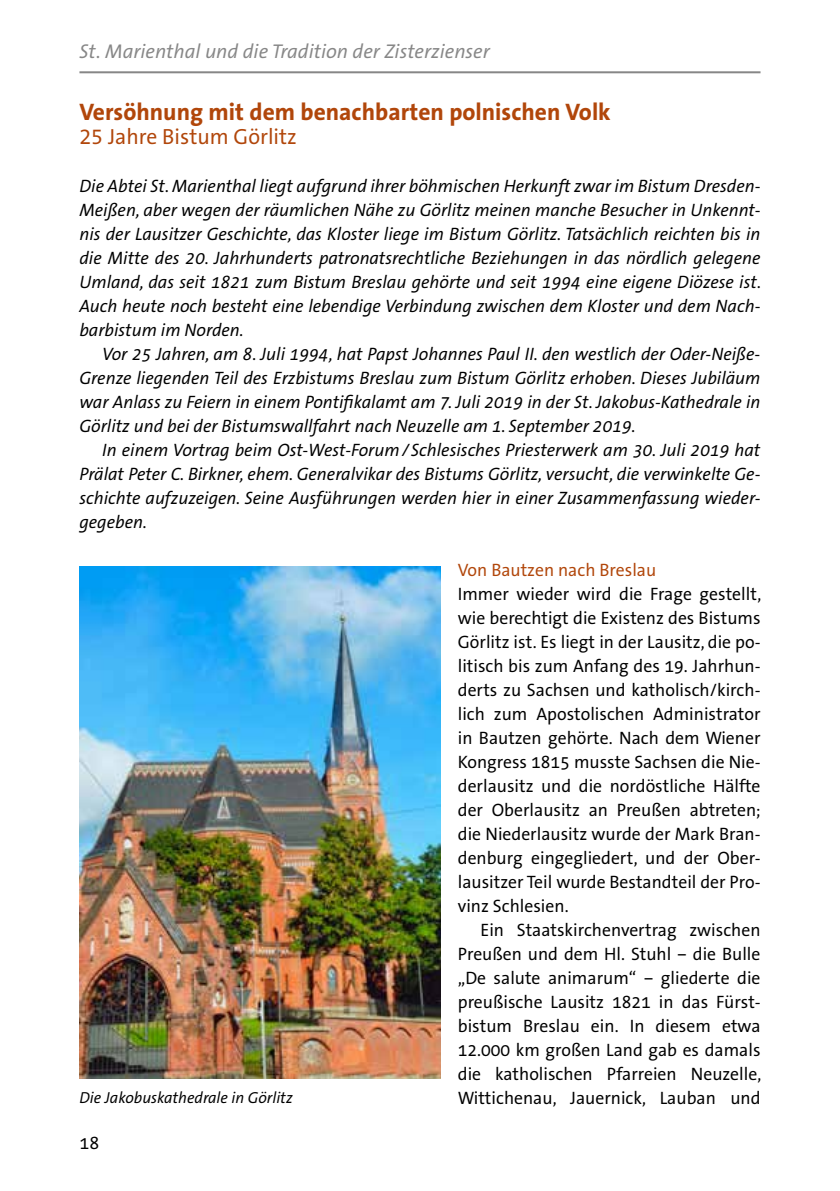
<style>
.page{position:relative;width:840px;height:1191px;background:#fff}
.page>*{position:absolute;margin:0;border:0;box-sizing:border-box;transform-origin:0 0}
.t1{font:700 24px "The Sans Office";color:#b1460a}
.t2{font:22px "The Sans Office LF";color:#b1460a}
.t3{font:italic 20px "The Sans Office";color:#878787}
.t4{font:italic 18px/24px "The Sans Office";color:#000;text-align:justify}
.t5{font:18px/24px "The Sans Office";color:#000;text-align:justify}
.t6{font:18px "The Sans Office LF";color:#b1460a}
.t7{font:italic 16px "The Sans Office";color:#000}
</style>
<div class="page">
<hr style="left:79px;top:71px;width:681px;height:2px;background:#878787">
<img style="left:79px;top:567px;width:361px;height:511px">
<p class="t3" style="left:79px;top:39px;width:411px">St. Marienthal und die Tradition der Zisterzienser</p>
<h1 class="t1" style="left:79px;top:96px;width:532px">Versöhnung mit dem benachbarten polnischen Volk</h1>
<p class="t2" style="left:79px;top:122px;width:219px">25 Jahre Bistum Görlitz</p>
<p class="t4" style="left:79px;top:173px;width:683px">Die Abtei St. Marienthal liegt aufgrund ihrer böhmischen Herkunft zwar im Bistum Dresden-Meißen, aber wegen der räumlichen Nähe zu Görlitz meinen manche Besucher in Unkennt&shy;nis der Lausitzer Geschichte, das Kloster liege im Bistum Görlitz. Tatsächlich reichten bis in die Mitte des 20. Jahrhunderts patronatsrechtliche Beziehungen in das nördlich gelegene Umland, das seit 1821 zum Bistum Breslau gehörte und seit 1994 eine eigene Diözese ist.<br>Auch heute noch besteht eine lebendige Verbindung zwischen dem Kloster und dem Nach&shy;barbistum im Norden.</p>
<p class="t4" style="left:79px;top:341px;width:682px;text-indent:23px">Vor 25 Jahren, am 8. Juli 1994, hat Papst Johannes Paul II. den westlich der Oder-Neiße-Grenze liegenden Teil des Erzbistums Breslau zum Bistum Görlitz erhoben. Dieses Jubiläum war Anlass zu Feiern in einem Pontifikalamt am 7. Juli 2019 in der St. Jakobus-Kathedrale in Görlitz und bei der Bistumswallfahrt nach Neuzelle am 1. September 2019.</p>
<p class="t4" style="left:79px;top:437px;width:682px;text-indent:23px">In einem Vortrag beim Ost-West-Forum/ Schlesisches Priesterwerk am 30. Juli 2019 hat Prälat Peter C. Birkner, ehem. Generalvikar des Bistums Görlitz, versucht, die verwinkelte Ge&shy;schichte aufzuzeigen. Seine Ausführungen werden hier in einer Zusammenfassung wieder&shy;gegeben.</p>
<p class="t6" style="left:457px;top:558px;width:200px">Von Bautzen nach Breslau</p>
<p class="t5" style="left:457px;top:581px;width:305px">Immer wieder wird die Frage gestellt, wie berechtigt die Existenz des Bistums Görlitz ist. Es liegt in der Lausitz, die po&shy;litisch bis zum Anfang des 19. Jahrhun&shy;derts zu Sachsen und katholisch/kirch&shy;lich zum Apostolischen Administrator in Bautzen gehörte. Nach dem Wiener Kongress 1815 musste Sachsen die Nie&shy;derlausitz und die nordöstliche Hälfte der Oberlausitz an Preußen abtreten; die Niederlausitz wurde der Mark Bran&shy;denburg eingegliedert, und der Ober&shy;lausitzer Teil wurde Bestandteil der Pro&shy;vinz Schlesien.</p>
<p class="t5" style="left:457px;top:917px;width:305px;text-indent:23px">Ein Staatskirchenvertrag zwischen Preußen und dem Hl. Stuhl – die Bulle „De salute animarum“ – gliederte die preußische Lausitz 1821 in das Fürst&shy;bistum Breslau ein. In diesem etwa 12.000 km großen Land gab es damals die katholischen Pfarreien Neuzelle,</p>
<p class="t7" style="left:79px;top:1087px;width:215px">Die Jakobuskathedrale in Görlitz</p>
<p class="t5" style="left:457px;top:1085px;width:304px">Wittichenau, Jauernick, Lauban und</p>
<p class="t5" style="left:79px;top:1130px;width:21px">18</p>
</div>
